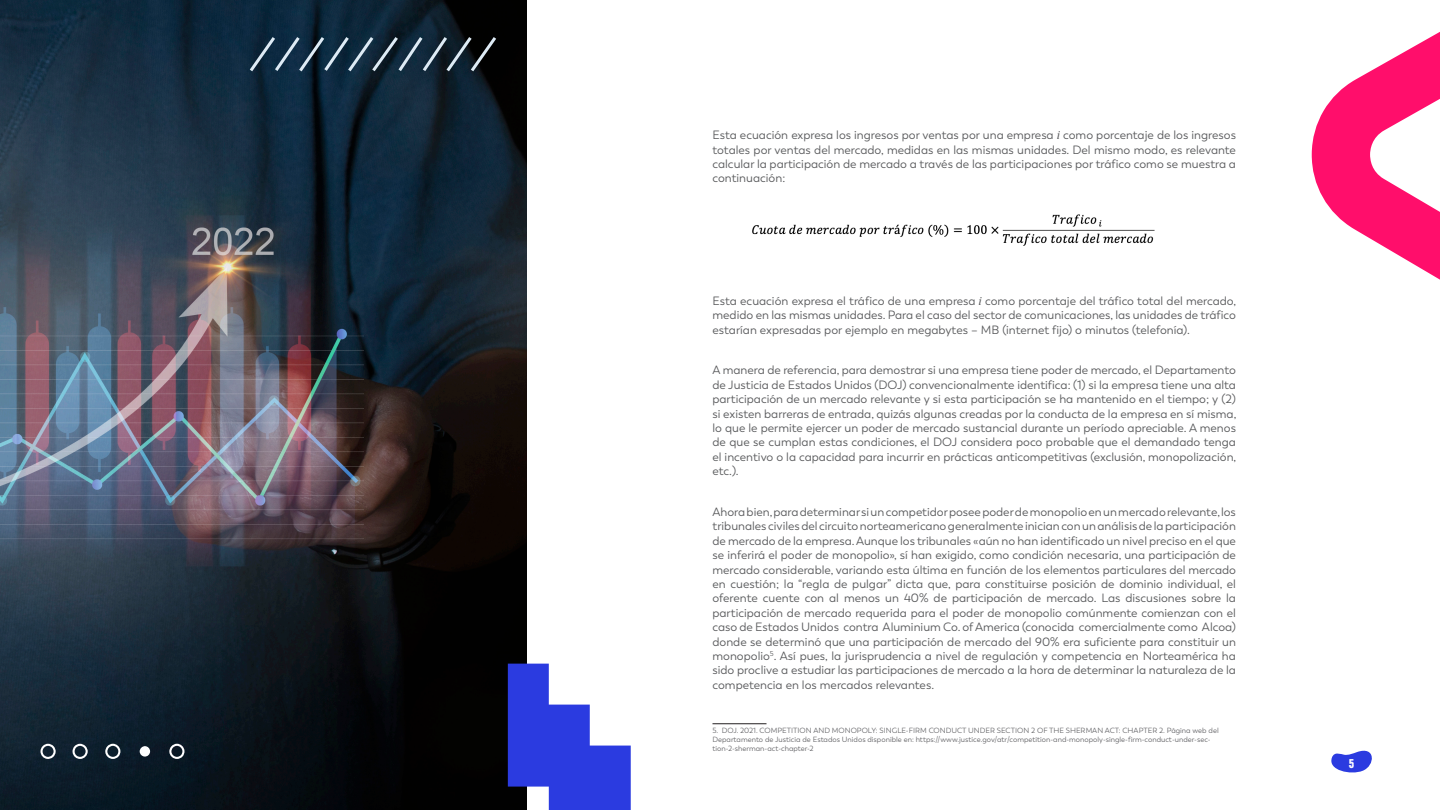
<style>
.page{position:relative;width:1440px;height:810px;background:#fff}
.page>*{position:absolute;margin:0;border:0;box-sizing:border-box;transform-origin:0 0}
.t1{font:12.75px "Core Paint B3 W01";color:#fff}
.t2{font:12px/14.4px "Boston";color:#57585a;text-align:justify}
.t3{font:7.5px/9px "Boston";color:#636366}
.s1{font-family:"Cambria";font-style:italic}
</style>
<div class="page">
<svg style="left:1331px;top:750px;width:41px;height:23px"></svg>
<hr style="left:713px;top:723px;width:54px;height:1px;background:#231f20">
<img style="left:0;top:0;width:526px;height:810px">
<svg style="left:247px;top:34px;width:252px;height:41px;background:#233847"></svg>
<img style="left:752px;top:214px;width:403px;height:32px">
<svg style="left:1311px;top:32px;width:129px;height:248px"></svg>
<svg style="left:508px;top:664px;width:123px;height:146px"></svg>
<svg style="left:40px;top:744px;width:16px;height:15px"></svg>
<div style="left:140px;top:746px;width:10px;height:11px;background:#fff;border-radius:50%"></div>
<svg style="left:73px;top:744px;width:15px;height:15px"></svg>
<svg style="left:105px;top:744px;width:16px;height:15px"></svg>
<svg style="left:169px;top:744px;width:16px;height:15px"></svg>
<p class="t2" style="left:712px;top:128px;width:525px">Esta ecuación expresa los ingresos por ventas por una empresa <span class="s1">i</span> como porcentaje de los ingresos totales por ventas del mercado, medidas en las mismas unidades. Del mismo modo, es relevante calcular la participación de mercado a través de las participaciones por tráfico como se muestra a continuación:</p>
<p class="t2" style="left:712px;top:294px;width:525px">Esta ecuación expresa el tráfico de una empresa <span class="s1">i</span> como porcentaje del tráfico total del mercado, medido en las mismas unidades. Para el caso del sector de comunicaciones, las unidades de tráfico estarían expresadas por ejemplo en megabytes – MB (internet fijo) o minutos (telefonía).</p>
<p class="t2" style="left:713px;top:363px;width:525px">A manera de referencia, para demostrar si una empresa tiene poder de mercado, el Departamento de Justicia de Estados Unidos (DOJ) convencionalmente identifica: (1) si la empresa tiene una alta participación de un mercado relevante y si esta participación se ha mantenido en el tiempo; y (2) si existen barreras de entrada, quizás algunas creadas por la conducta de la empresa en sí misma, lo que le permite ejercer un poder de mercado sustancial durante un período apreciable. A menos de que se cumplan estas condiciones, el DOJ considera poco probable que el demandado tenga el incentivo o la capacidad para incurrir en prácticas anticompetitivas (exclusión, monopolización, etc.).</p>
<p class="t2" style="left:712px;top:505px;width:525px">Ahora bien, para determinar si un competidor posee poder de monopolio en un mercado relevante, los tribunales civiles del circuito norteamericano generalmente inician con un análisis de la participación de mercado de la empresa. Aunque los tribunales «aún no han identificado un nivel preciso en el que se inferirá el poder de monopolio», sí han exigido, como condición necesaria, una participación de mercado considerable, variando esta última en función de los elementos particulares del mercado en cuestión; la “regla de pulgar” dicta que, para constituirse posición de dominio individual, el oferente cuente con al menos un 40% de participación de mercado. Las discusiones sobre la participación de mercado requerida para el poder de monopolio comúnmente comienzan con el caso de Estados Unidos contra Aluminium Co. of America (conocida comercialmente como Alcoa) donde se determinó que una participación de mercado del 90% era suficiente para constituir un monopolio<sup>5</sup>. Así pues, la jurisprudencia a nivel de regulación y competencia en Norteamérica ha sido proclive a estudiar las participaciones de mercado a la hora de determinar la naturaleza de la competencia en los mercados relevantes.</p>
<p class="t3" style="left:713px;top:726px;width:508px">5. DOJ. 2021. COMPETITION AND MONOPOLY: SINGLE-FIRM CONDUCT UNDER SECTION 2 OF THE SHERMAN ACT: CHAPTER 2. Página web del<br>Departamento de Justicia de Estados Unidos disponible en: https://www.justice.gov/atr/competition-and-monopoly-single-firm-conduct-under-sec&shy;tion-2-sherman-act-chapter-2</p>
<p class="t1" style="left:1349px;top:756px;width:7px">5</p>
</div>
